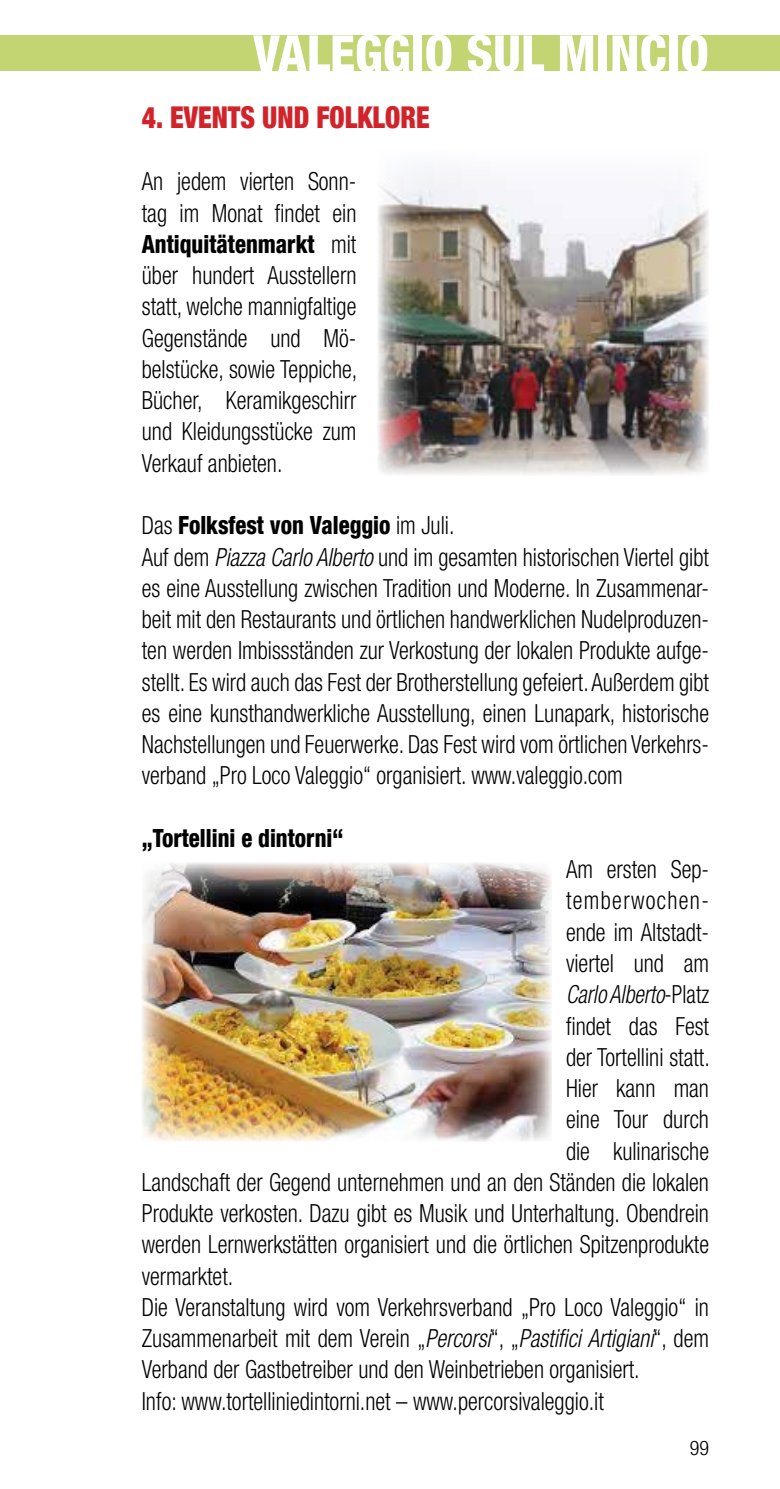
<style>
.page{position:relative;width:780px;height:1489px;background:#fff}
.page>*{position:absolute;margin:0;border:0;box-sizing:border-box;transform-origin:0 0}
.t1{font:800 condensed 50px "Helvetica Neue LT Com";color:#fff}
.t2{font:900 condensed 30px "Helvetica Neue LT Com";color:#d2232a;scale:.91 1}
.t3{font:300 condensed 25px/31.2px "Helvetica Neue LT Com";color:#000;text-align:justify;scale:.91 1}
.t4{font:800 condensed 25px "Helvetica Neue LT Com";color:#000;scale:.91 1}
.t5{font:italic 300 condensed 25px "Helvetica Neue LT Com";color:#000;scale:.88 1}
.t6{font:300 condensed 25px "Helvetica Neue LT Com";letter-spacing:.06em;color:#000;scale:.91 1}
.t7{font:300 condensed 20px "Helvetica Neue LT Com";color:#000}
.s1{font-weight:800}
.s2{font-style:italic}
.s3{font-style:normal}
</style>
<div class="page">
<div style="left:0;top:35px;width:780px;height:36px;background:#c3d473"></div>
<img style="left:378px;top:167px;width:331px;height:308px">
<img style="left:142px;top:863px;width:410px;height:278px">
<h1 class="t1" style="left:253px;top:23px;width:457px">VALEGGIO SUL MINCIO</h1>
<p class="t2" style="left:142px;top:99px;width:318px">4. EVENTS UND FOLKLORE</p>
<p class="t3" style="left:142px;top:166px;width:238px">An jedem vierten Sonn&shy;tag im Monat findet ein <span class="s1">Antiquitätenmarkt</span> mit über hundert Ausstellern statt, welche mannigfaltige Gegenstände und Mö&shy;belstücke, sowie Teppiche, Bücher, Keramikgeschirr und Kleidungsstücke zum Verkauf anbieten.</p>
<p class="t3" style="left:142px;top:509px;width:625px;text-align:left">Das <span class="s1">Folksfest von Valeggio</span> im Juli.<br>Auf dem <span class="s2">Piazza Carlo Alberto</span> und im gesamten historischen Viertel gibt es eine Ausstellung zwischen Tradition und Moderne. In Zusammenar&shy;beit mit den Restaurants und örtlichen handwerklichen Nudelproduzen&shy;ten werden Imbissständen zur Verkostung der lokalen Produkte aufge&shy;stellt. Es wird auch das Fest der Brotherstellung gefeiert. Außerdem gibt es eine kunsthandwerkliche Ausstellung, einen Lunapark, historische Nachstellungen und Feuerwerke. Das Fest wird vom örtlichen Verkehrs&shy;verband „Pro Loco Valeggio“ organisiert. www.valeggio.com</p>
<p class="t4" style="left:142px;top:822px;width:223px">„Tortellini e dintorni“</p>
<p class="t3" style="left:566px;top:853px;width:159px">Am ersten Sep-</p>
<p class="t6" style="left:566px;top:886px;width:159px">temberwochen-</p>
<p class="t3" style="left:566px;top:916px;width:159px">ende im Altstadt-</p>
<p class="t3" style="left:566px;top:947px;width:159px">viertel und am</p>
<p class="t5" style="left:566px;top:980px;width:164px">Carlo Alberto<span class="s3">-Platz</span></p>
<p class="t3" style="left:566px;top:1009px;width:159px">findet das Fest</p>
<p class="t3" style="left:566px;top:1041px;width:160px">der Tortellini statt.</p>
<p class="t3" style="left:566px;top:1072px;width:159px">Hier kann man</p>
<p class="t3" style="left:566px;top:1103px;width:159px">eine Tour durch</p>
<p class="t3" style="left:566px;top:1134px;width:159px">die kulinarische</p>
<p class="t3" style="left:142px;top:1166px;width:625px">Landschaft der Gegend unternehmen und an den Ständen die lokalen</p>
<p class="t3" style="left:142px;top:1197px;width:625px">Produkte verkosten. Dazu gibt es Musik und Unterhaltung. Obendrein</p>
<p class="t3" style="left:142px;top:1228px;width:625px">werden Lernwerkstätten organisiert und die örtlichen Spitzenprodukte</p>
<p class="t3" style="left:142px;top:1259px;width:102px">vermarktet.</p>
<p class="t3" style="left:142px;top:1291px;width:625px">Die Veranstaltung wird vom Verkehrsverband „Pro Loco Valeggio“ in</p>
<p class="t3" style="left:142px;top:1322px;width:624px">Zusammenarbeit mit dem Verein „<span class="s2">Percorsi</span>“, „<span class="s2">Pastifici Artigiani</span>“, dem</p>
<p class="t3" style="left:142px;top:1353px;width:548px">Verband der Gastbetreiber und den Weinbetrieben organisiert.</p>
<p class="t3" style="left:142px;top:1384px;width:509px">Info: www.tortelliniedintorni.net – www.percorsivaleggio.it</p>
<p class="t7" style="left:689px;top:1435px;width:21px">99</p>
</div>
